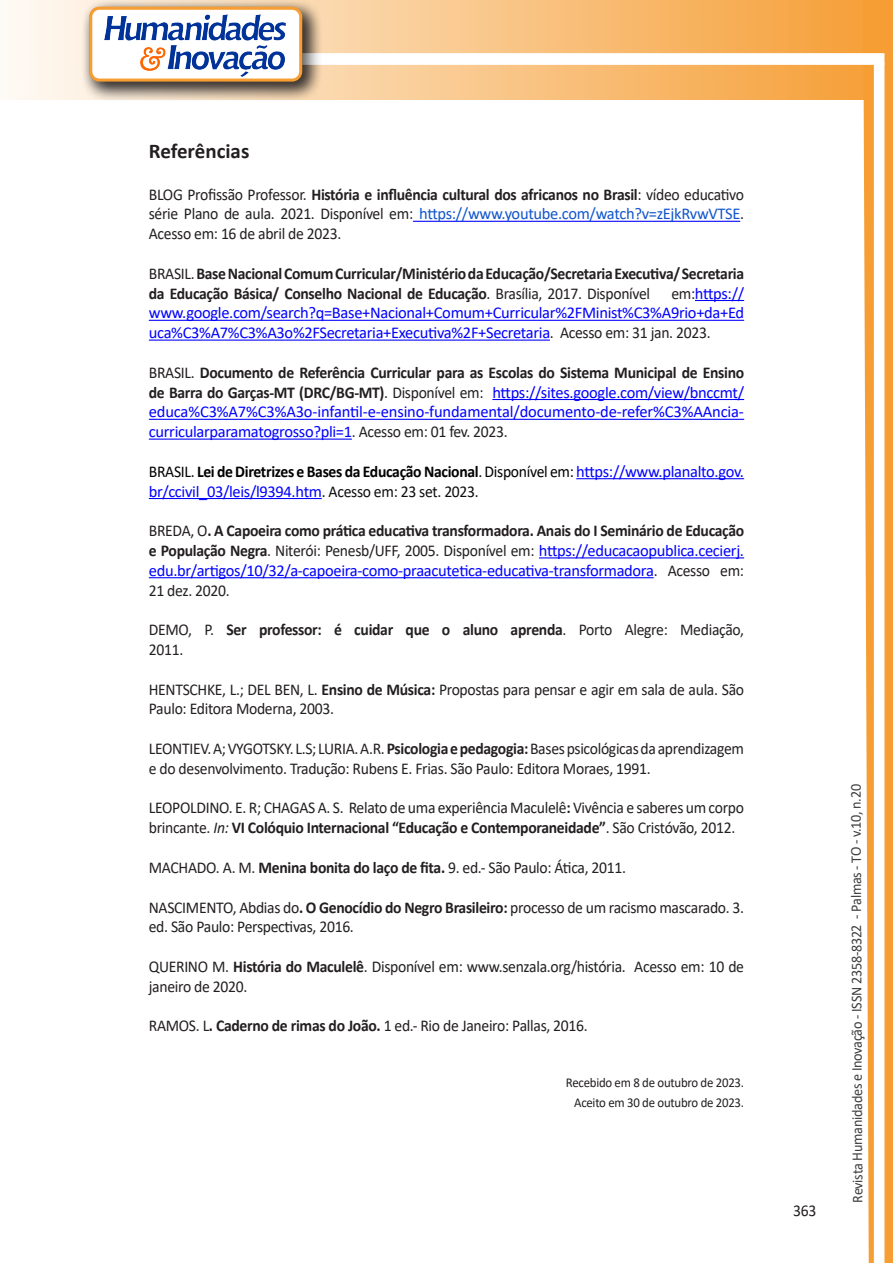
<style>
.page{position:relative;width:893px;height:1263px;background:#fff}
.page>*{position:absolute;margin:0;border:0;box-sizing:border-box;transform-origin:0 0}
.Titulo_2{font:700 21px "Calibri";color:#231f20}
.texto{font:16.5px/19.8px "Calibri";letter-spacing:-.02em;color:#00f;text-align:justify}
.texto-2{font:16.5px/19.8px "Calibri";letter-spacing:-.02em;color:#231f20;scale:.95 1}
.texto-3{font:16.5px/19.8px "Calibri";letter-spacing:-.02em;color:#242021;scale:.95 1}
.texto-4{font:700 16.5px/19.8px "Calibri";letter-spacing:-.02em;color:#231f20;scale:.95 1}
.texto-5{font:700 16.5px/19.8px "Calibri";letter-spacing:-.02em;color:#242021;scale:.95 1}
.t1{font:15px "Calibri";letter-spacing:-.025em;color:#3e3e3f;scale:.95 1}
.texto-6{font:13.5px "Calibri";letter-spacing:-.02em;color:#231f20;scale:.95 1}
.s1{font-weight:700}
.s2{color:#15c}
.s3{font-weight:400}
.s4{color:#231f20}
.s5{font-weight:700;color:#231f20}
.s6{color:#000}
.s7{font-weight:700;color:#000}
.s8{color:#0d0d0d}
.s9{font-style:italic}
</style>
<div class="page">
<svg style="left:5px;top:0;width:858px;height:100px;background:#f9c484"></svg>
<div style="left:302px;top:53px;width:582px;height:12px;background:#fff;border:2px solid #fff"></div>
<svg style="left:863px;top:0;width:30px;height:1263px"></svg>
<div style="left:81px;top:0;width:241px;height:102px;background:#231f20;opacity:.75"></div>
<div style="left:91px;top:8px;width:210px;height:72px;background:#fff;border-radius:9px"></div>
<img style="left:104px;top:14px;width:181px;height:62px">
<div style="left:89px;top:7px;width:213px;height:75px;border:3px solid #f69e34;border-radius:9px"></div>
<hr style="left:413px;top:221px;width:327px;height:1px;background:#00f">
<hr style="left:695px;top:300px;width:49px;height:1px;background:#00f">
<hr style="left:149px;top:320px;width:595px;height:1px;background:#00f">
<hr style="left:149px;top:340px;width:401px;height:1px;background:#00f">
<hr style="left:492px;top:399px;width:252px;height:1px;background:#00f">
<hr style="left:149px;top:419px;width:595px;height:1px;background:#00f">
<hr style="left:149px;top:439px;width:203px;height:1px;background:#00f">
<hr style="left:576px;top:478px;width:168px;height:1px;background:#00f">
<hr style="left:149px;top:498px;width:173px;height:1px;background:#00f">
<hr style="left:539px;top:557px;width:205px;height:1px;background:#00f">
<hr style="left:149px;top:577px;width:505px;height:1px;background:#00f">
<p class="Titulo_2" style="left:149px;top:136px;width:102px">Referências</p>
<p class="texto-2" style="left:149px;top:184px;width:628px;text-align:justify">BLOG Profissão Professor. <span class="s1">História e influência cultural dos africanos no Brasil</span>: vídeo educativo série Plano de aula. 2021. Disponível em: <span class="s2">https://www.youtube.com/watch?v=zEjkRvwVTSE</span>.<br>Acesso em: 16 de abril de 2023.</p>
<p class="texto-4" style="left:149px;top:263px;width:628px"><span class="s3">BRASIL.</span> Base Nacional Comum Curricular/Ministério da Educação/Secretaria Executiva/ Secretaria da Educação Básica/ Conselho Nacional de Educação<span class="s3">. Brasília, 2017. Disponível</span></p>
<p class="texto" style="left:149px;top:283px;width:597px;text-indent:522px"><span class="s4">em:</span>https:// www.google.com/search?q=Base+Nacional+Comum+Curricular%2FMinist%C3%A9rio+da+Ed uca%C3%A7%C3%A3o%2FSecretaria+Executiva%2F+Secretaria<span class="s4">. Acesso em: 31 jan. 2023.</span></p>
<p class="texto" style="left:149px;top:362px;width:597px"><span class="s4">BRASIL.</span> <span class="s5">Documento de Referência Curricular para as Escolas do Sistema Municipal de Ensino de Barra do Garças-MT (DRC/BG-MT)</span><span class="s4">. Disponível em:</span> https://sites.google.com/view/bnccmt/ educa%C3%A7%C3%A3o-infantil-e-ensino-fundamental/documento-de-refer%C3%AAncia&shy;curricularparamatogrosso?pli=1<span class="s4">. Acesso em: 01 fev. 2023.</span></p>
<p class="texto" style="left:149px;top:461px;width:597px"><span class="s6">BRASIL.</span> <span class="s7">Lei de Diretrizes e Bases da Educação Nacional</span><span class="s6">. Disponível em:</span> https://www.planalto.gov. br/ccivil_03/leis/l9394.htm<span class="s8">. Acesso em: 23 set. 2023.</span></p>
<p class="texto" style="left:149px;top:520px;width:597px"><span class="s4">BREDA, O</span><span class="s5">. A Capoeira como prática educativa transformadora. Anais do I Seminário de Educação e População Negra</span><span class="s4">. Niterói: Penesb/UFF, 2005. Disponível em:</span> https://educacaopublica.cecierj. edu.br/artigos/10/32/a-capoeira-como-praacutetica-educativa-transformadora<span class="s4">. Acesso em:<br>21 dez. 2020.</span></p>
<p class="texto-5" style="left:149px;top:620px;width:628px"><span class="s3">DEMO, P.</span> Ser professor: é cuidar que o aluno aprenda<span class="s3">. Porto Alegre: Mediação,<br>2011.</span></p>
<p class="texto-2" style="left:149px;top:679px;width:628px">HENTSCHKE, L.; DEL BEN, L. <span class="s1">Ensino de Música:</span> Propostas para pensar e agir em sala de aula. São<br>Paulo: Editora Moderna, 2003.</p>
<p class="texto-3" style="left:149px;top:738px;width:628px">LEONTIEV. A; VYGOTSKY. L.S; LURIA. A.R. <span class="s1">Psicologia e pedagogia:</span> Bases psicológicas da aprendizagem e do desenvolvimento. Tradução: Rubens E. Frias. São Paulo: Editora Moraes, 1991.</p>
<p class="texto-2" style="left:149px;top:798px;width:628px">LEOPOLDINO. E. R; CHAGAS A. S. Relato de uma experiência Maculelê<span class="s1">:</span> Vivência e saberes um corpo brincante. <span class="s9">In:</span> <span class="s1">VI Colóquio Internacional “Educação e Contemporaneidade”</span>. São Cristóvão, 2012.</p>
<p class="texto-2" style="left:149px;top:857px;width:504px">MACHADO. A. M. <span class="s1">Menina bonita do laço de fita.</span> 9. ed.- São Paulo: Ática, 2011.</p>
<p class="texto-2" style="left:149px;top:897px;width:628px">NASCIMENTO, Abdias do<span class="s1">. O Genocídio do Negro Brasileiro:</span> processo de um racismo mascarado. 3. ed. São Paulo: Perspectivas, 2016.</p>
<p class="texto-2" style="left:149px;top:956px;width:628px">QUERINO M. <span class="s1">História do Maculelê</span>. Disponível em: www.senzala.org/história. Acesso em: 10 de janeiro de 2020.</p>
<p class="texto-2" style="left:149px;top:1015px;width:464px">RAMOS. L<span class="s1">. Caderno de rimas do João.</span> 1 ed.- Rio de Janeiro: Pallas, 2016.</p>
<p class="texto-6" style="left:566px;top:1073px;width:189px">Recebido em 8 de outubro de 2023.</p>
<p class="texto-6" style="left:574px;top:1093px;width:180px">Aceito em 30 de outubro de 2023.</p>
<p class="texto-2" style="left:793px;top:1200px;width:26px">363</p>
<p class="t1" style="left:846px;top:1203px;width:442px;rotate:-90deg">Revista Humanidades e Inovação - ISSN 2358-8322 - Palmas - TO - v.10, n.20</p>
</div>
